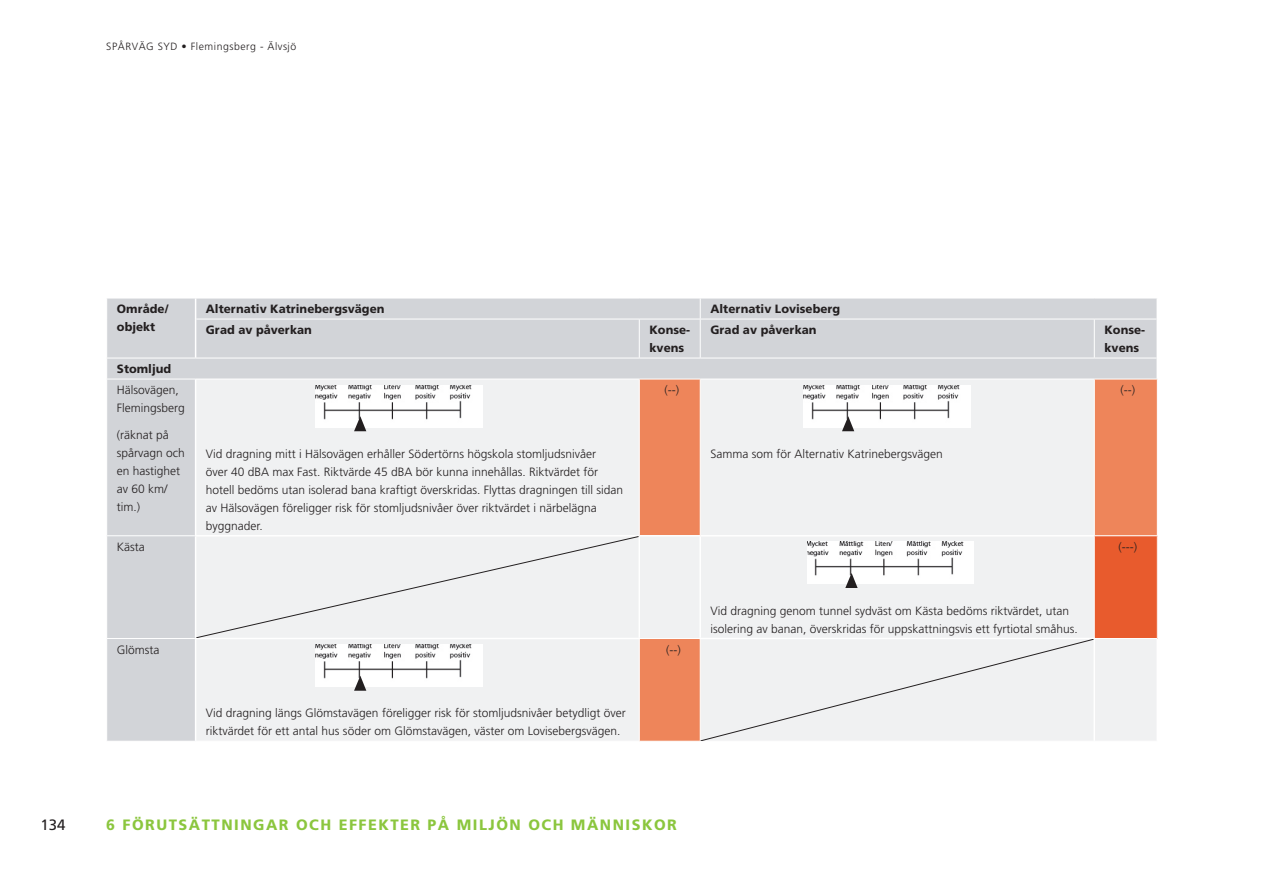
<style>
.page{position:relative;width:1263px;height:893px;background:#fff}
.page>*{position:absolute;margin:0;border:0;box-sizing:border-box;transform-origin:0 0}
.t1{font:800 15px "Frutiger SLLOTF";letter-spacing:.1em;color:#8bc63e}
.t2{font:15px "Frutiger SLLOTF";color:#231f20}
.Tabelltext{font:300 12px/18px "Frutiger SLLOTF";color:#231f20}
.Tabelltext-2{font:800 12px/18px "Frutiger SLLOTF";color:#231f20}
.t3{font:300 10.5px "Frutiger SLLOTF";letter-spacing:.05em;color:#231f20}
</style>
<div class="page">
<div style="left:107px;top:299px;width:1049px;height:442px;background:#d2d4d8"></div>
<div style="left:196px;top:380px;width:443px;height:361px;background:#f0f1f2"></div>
<svg style="left:640px;top:380px;width:517px;height:361px;fill:#f0f1f2"></svg>
<div style="left:1094px;top:536px;width:63px;height:102px;background:#e85b2d"></div>
<hr style="left:1094px;top:536px;width:1px;height:102px;background:#fff">
<hr style="left:106px;top:638px;width:89px;height:1px;background:#fff">
<hr style="left:639px;top:638px;width:62px;height:1px;background:#fff">
<hr style="left:639px;top:639px;width:1px;height:102px;background:#fff">
<hr style="left:700px;top:639px;width:1px;height:102px;background:#fff">
<hr style="left:1094px;top:638px;width:64px;height:1px;background:#fff">
<hr style="left:195px;top:536px;width:1px;height:102px;background:#fff">
<hr style="left:638px;top:536px;width:2px;height:102px;background:#fff">
<hr style="left:699px;top:536px;width:2px;height:102px;background:#fff">
<hr style="left:195px;top:638px;width:445px;height:1px;background:#fff">
<hr style="left:195px;top:639px;width:1px;height:102px;background:#fff">
<hr style="left:699px;top:638px;width:396px;height:1px;background:#fff">
<hr style="left:1093px;top:639px;width:2px;height:102px;background:#fff">
<hr style="left:1156px;top:639px;width:2px;height:102px;background:#fff">
<svg style="left:700px;top:298px;width:1px;height:21px"></svg>
<hr style="left:196px;top:319px;width:443px;height:1px;background:#fff">
<hr style="left:639px;top:319px;width:61px;height:1px;background:#fff">
<hr style="left:639px;top:319px;width:1px;height:39px;background:#fff">
<hr style="left:700px;top:319px;width:394px;height:1px;background:#fff">
<hr style="left:700px;top:319px;width:1px;height:39px;background:#fff">
<hr style="left:1094px;top:319px;width:62px;height:1px;background:#fff">
<hr style="left:1094px;top:319px;width:1px;height:39px;background:#fff">
<hr style="left:106px;top:358px;width:90px;height:1px;background:#fff">
<hr style="left:196px;top:358px;width:443px;height:1px;background:#fff">
<hr style="left:639px;top:358px;width:61px;height:1px;background:#fff">
<hr style="left:700px;top:358px;width:394px;height:1px;background:#fff">
<hr style="left:1094px;top:358px;width:62px;height:1px;background:#fff">
<hr style="left:106px;top:379px;width:90px;height:1px;background:#fff">
<hr style="left:196px;top:379px;width:443px;height:1px;background:#fff">
<hr style="left:639px;top:379px;width:61px;height:1px;background:#fff">
<hr style="left:639px;top:379px;width:1px;height:156px;background:#fff">
<hr style="left:700px;top:379px;width:394px;height:1px;background:#fff">
<hr style="left:700px;top:379px;width:1px;height:156px;background:#fff">
<hr style="left:1094px;top:379px;width:64px;height:1px;background:#fff">
<hr style="left:1094px;top:379px;width:1px;height:156px;background:#fff">
<hr style="left:106px;top:535px;width:89px;height:1px;background:#fff">
<hr style="left:1094px;top:535px;width:64px;height:1px;background:#fff">
<svg style="left:195px;top:299px;width:1px;height:20px"></svg>
<hr style="left:195px;top:319px;width:1px;height:39px;background:#fff">
<hr style="left:195px;top:379px;width:1px;height:156px;background:#fff">
<hr style="left:195px;top:535px;width:444px;height:1px;background:#fff">
<hr style="left:639px;top:535px;width:61px;height:1px;background:#fff">
<hr style="left:700px;top:535px;width:394px;height:1px;background:#fff">
<div style="left:196px;top:536px;width:442px;height:102px;background:#f0f1f2"></div>
<div style="left:701px;top:639px;width:392px;height:102px;background:#f0f1f2"></div>
<img style="left:316px;top:385px;width:166px;height:42px">
<svg style="left:354px;top:416px;width:12px;height:15px"></svg>
<img style="left:804px;top:385px;width:166px;height:42px">
<svg style="left:842px;top:416px;width:12px;height:15px"></svg>
<img style="left:807px;top:542px;width:167px;height:42px">
<svg style="left:845px;top:573px;width:13px;height:15px"></svg>
<img style="left:316px;top:644px;width:166px;height:42px">
<svg style="left:354px;top:676px;width:12px;height:15px"></svg>
<p class="t3" style="left:106px;top:41px;width:192px">SPÅRVÄG SYD • Flemingsberg - Älvsjö</p>
<p class="t2" style="left:41px;top:816px;width:27px">134</p>
<p class="Tabelltext-2" style="left:117px;top:300px;width:53px">Område/ objekt</p>
<p class="Tabelltext-2" style="left:206px;top:300px;width:180px">Alternativ Katrinebergsvägen</p>
<p class="Tabelltext-2" style="left:710px;top:300px;width:131px">Alternativ Loviseberg</p>
<p class="Tabelltext-2" style="left:206px;top:321px;width:108px">Grad av påverkan</p>
<p class="Tabelltext-2" style="left:649px;top:321px;width:42px">Konse&shy;kvens</p>
<p class="Tabelltext-2" style="left:710px;top:321px;width:108px">Grad av påverkan</p>
<p class="Tabelltext-2" style="left:1104px;top:321px;width:42px">Konse&shy;kvens</p>
<p class="Tabelltext-2" style="left:117px;top:360px;width:56px">Stomljud</p>
<p class="Tabelltext" style="left:117px;top:381px;width:70px">Hälsovägen,<br>Flemingsberg</p>
<p class="Tabelltext" style="left:117px;top:426px;width:70px">(räknat på spårvagn och en hastighet av 60 km/ tim.)</p>
<p class="Tabelltext" style="left:117px;top:538px;width:29px">Kästa</p>
<p class="Tabelltext" style="left:206px;top:445px;width:419px">Vid dragning mitt i Hälsovägen erhåller Södertörns högskola stomljudsnivåer<br>över 40 dBA max Fast. Riktvärde 45 dBA bör kunna innehållas. Riktvärdet för hotell bedöms utan isolerad bana kraftigt överskridas. Flyttas dragningen till sidan av Hälsovägen föreligger risk för stomljudsnivåer över riktvärdet i närbelägna byggnader.</p>
<p class="Tabelltext" style="left:117px;top:640px;width:44px">Glömsta</p>
<p class="Tabelltext" style="left:206px;top:704px;width:421px">Vid dragning längs Glömstavägen föreligger risk för stomljudsnivåer betydligt över riktvärdet för ett antal hus söder om Glömstavägen, väster om Lovisebergsvägen.</p>
<p class="Tabelltext" style="left:664px;top:381px;width:16px">(--)</p>
<p class="Tabelltext" style="left:710px;top:445px;width:234px">Samma som för Alternativ Katrinebergsvägen</p>
<p class="Tabelltext" style="left:666px;top:640px;width:16px">(--)</p>
<p class="Tabelltext" style="left:710px;top:601px;width:369px">Vid dragning genom tunnel sydväst om Kästa bedöms riktvärdet, utan isolering av banan, överskridas för uppskattningsvis ett fyrtiotal småhus.</p>
<p class="t1" style="left:106px;top:816px;width:572px">6 FÖRUTSÄTTNINGAR OCH EFFEKTER PÅ MILJÖN OCH MÄNNISKOR</p>
<p class="Tabelltext" style="left:1120px;top:381px;width:16px">(--)</p>
<p class="Tabelltext" style="left:1118px;top:538px;width:20px">(---)</p>
</div>
